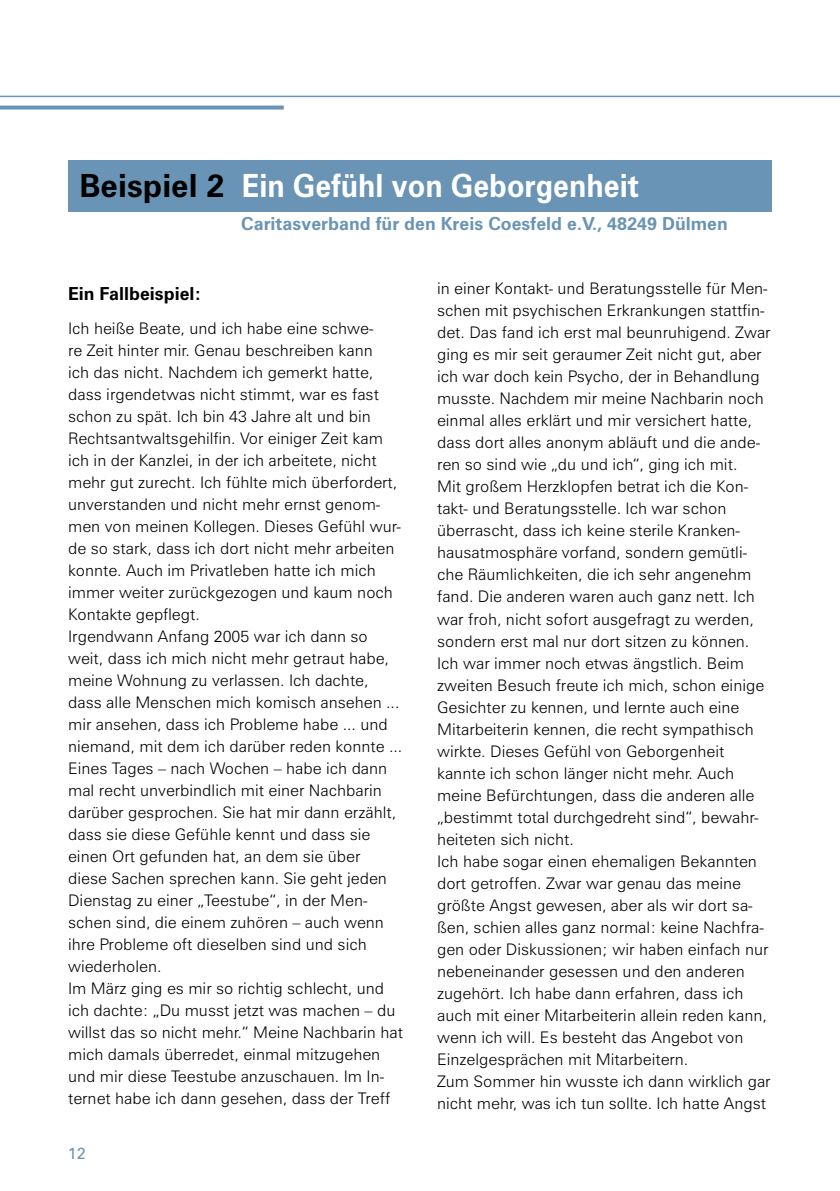
<style>
.page{position:relative;width:840px;height:1191px;background:#fff}
.page>*{position:absolute;margin:0;border:0;box-sizing:border-box;transform-origin:0 0}
.t1{font:700 32px "Zurich BT";color:#fff;scale:.91 1}
.t2{font:700 18px "Zurich BT";color:#6a94b5}
.t3{font:700 18px "Zurich BT";color:#000}
.t4{font:300 16px/22px "Zurich BT";color:#000}
.t5{font:16px "Zurich BT";color:#6a94b5}
.s1{color:#000}
</style>
<div class="page">
<hr style="left:0;top:96px;width:839px;height:1px;background:#6a94b5">
<svg style="left:0;top:106px;width:283px;height:4px"></svg>
<div style="left:68px;top:160px;width:703px;height:51px;background:#6a94b5"></div>
<h1 class="t1" style="left:79px;top:166px;width:616px"><span class="s1">Beispiel 2</span> Ein Gefühl von Geborgenheit</h1>
<p class="t2" style="left:241px;top:213px;width:488px">Caritasverband für den Kreis Coesfeld e.V., 48249 Dülmen</p>
<p class="t3" style="left:68px;top:283px;width:135px">Ein Fallbeispiel:</p>
<p class="t4" style="left:68px;top:317px;width:336px">Ich heiße Beate, und ich habe eine schwe-<br>re Zeit hinter mir. Genau beschreiben kann<br>ich das nicht. Nachdem ich gemerkt hatte, dass irgendetwas nicht stimmt, war es fast schon zu spät. Ich bin 43 Jahre alt und bin Rechtsantwaltsgehilfin. Vor einiger Zeit kam ich in der Kanzlei, in der ich arbeitete, nicht mehr gut zurecht. Ich fühlte mich überfordert, unverstanden und nicht mehr ernst genom&shy;men von meinen Kollegen. Dieses Gefühl wur&shy;de so stark, dass ich dort nicht mehr arbeiten konnte. Auch im Privatleben hatte ich mich immer weiter zurückgezogen und kaum noch Kontakte gepflegt.<br>Irgendwann Anfang 2005 war ich dann so weit, dass ich mich nicht mehr getraut habe, meine Wohnung zu verlassen. Ich dachte, dass alle Menschen mich komisch ansehen ... mir ansehen, dass ich Probleme habe ... und niemand, mit dem ich darüber reden konnte ...<br>Eines Tages – nach Wochen – habe ich dann mal recht unverbindlich mit einer Nachbarin darüber gesprochen. Sie hat mir dann erzählt, dass sie diese Gefühle kennt und dass sie einen Ort gefunden hat, an dem sie über diese Sachen sprechen kann. Sie geht jeden Dienstag zu einer „Teestube“, in der Men&shy;schen sind, die einem zuhören – auch wenn ihre Probleme oft dieselben sind und sich wiederholen.<br>Im März ging es mir so richtig schlecht, und ich dachte: „Du musst jetzt was machen – du willst das so nicht mehr.“ Meine Nachbarin hat mich damals überredet, einmal mitzugehen und mir diese Teestube anzuschauen. Im In&shy;ternet habe ich dann gesehen, dass der Treff</p>
<p class="t5" style="left:68px;top:1143px;width:19px">12</p>
<p class="t4" style="left:437px;top:277px;width:335px">in einer Kontakt- und Beratungsstelle für Men&shy;schen mit psychischen Erkrankungen stattfin&shy;det. Das fand ich erst mal beunruhigend. Zwar ging es mir seit geraumer Zeit nicht gut, aber ich war doch kein Psycho, der in Behandlung musste. Nachdem mir meine Nachbarin noch einmal alles erklärt und mir versichert hatte, dass dort alles anonym abläuft und die ande&shy;ren so sind wie „du und ich“, ging ich mit.<br>Mit großem Herzklopfen betrat ich die Kon&shy;takt- und Beratungsstelle. Ich war schon überrascht, dass ich keine sterile Kranken&shy;hausatmosphäre vorfand, sondern gemütli&shy;che Räumlichkeiten, die ich sehr angenehm fand. Die anderen waren auch ganz nett. Ich war froh, nicht sofort ausgefragt zu werden, sondern erst mal nur dort sitzen zu können.<br>Ich war immer noch etwas ängstlich. Beim zweiten Besuch freute ich mich, schon einige Gesichter zu kennen, und lernte auch eine Mitarbeiterin kennen, die recht sympathisch wirkte. Dieses Gefühl von Geborgenheit kannte ich schon länger nicht mehr. Auch meine Befürchtungen, dass die anderen alle „bestimmt total durchgedreht sind“, bewahr&shy;heiteten sich nicht.<br>Ich habe sogar einen ehemaligen Bekannten dort getroffen. Zwar war genau das meine größte Angst gewesen, aber als wir dort sa&shy;ßen, schien alles ganz normal: keine Nachfra&shy;gen oder Diskussionen; wir haben einfach nur nebeneinander gesessen und den anderen zugehört. Ich habe dann erfahren, dass ich auch mit einer Mitarbeiterin allein reden kann, wenn ich will. Es besteht das Angebot von Einzelgesprächen mit Mitarbeitern.<br>Zum Sommer hin wusste ich dann wirklich gar nicht mehr, was ich tun sollte. Ich hatte Angst</p>
</div>
